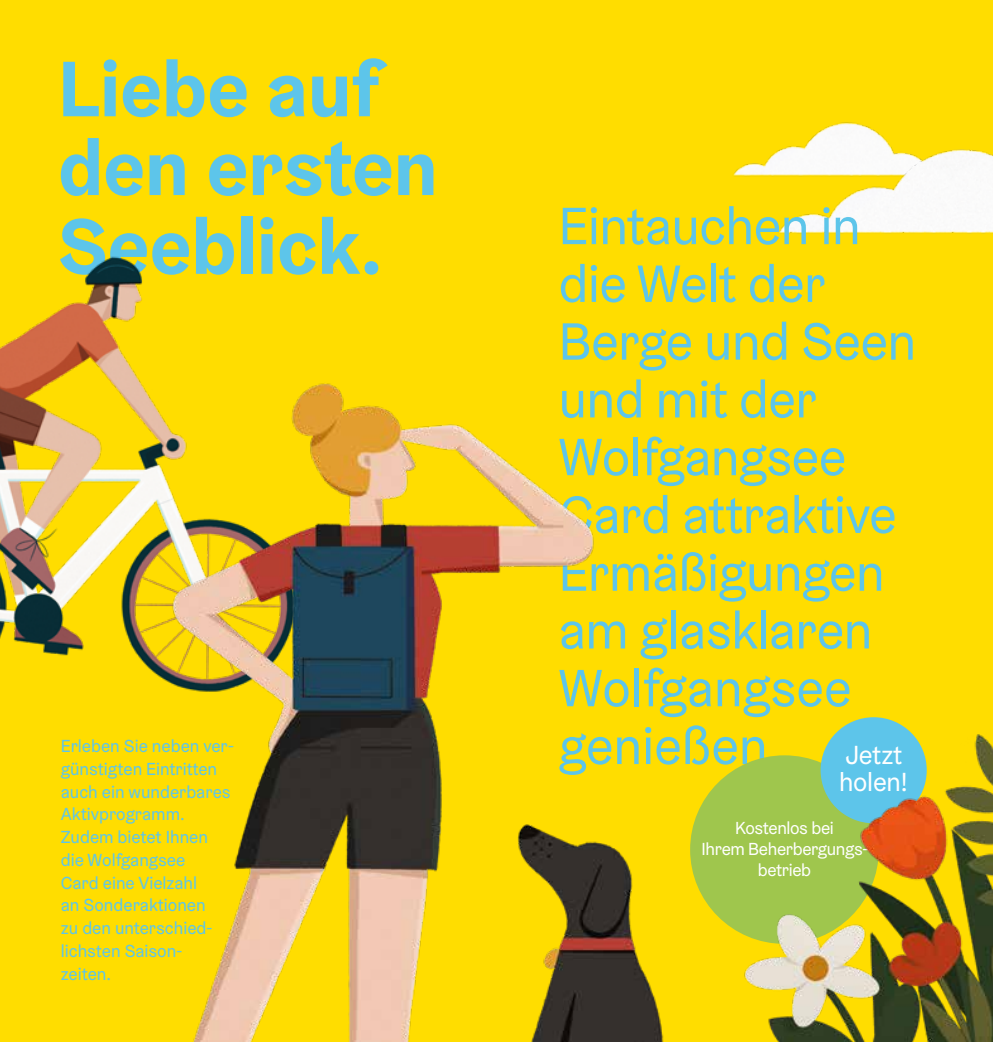
<style>
.page{position:relative;width:993px;height:1042px;background:#fff}
.page>*{position:absolute;margin:0;border:0;box-sizing:border-box;transform-origin:0 0}
.t1{font:700 78.75px/78.8px "Graebenbach OE";color:#5dc5ea}
.t2{font:52.5px/57.8px "Graebenbach OE";letter-spacing:-.01em;color:#5dc5ea}
.t3{font:26.25px/26.2px "Graebenbach OE";letter-spacing:-.01em;color:#fff}
.t4{font:17.5px/22.8px "Graebenbach OE";color:#5dc5ea}
.t5{font:17.5px/21px "Graebenbach OE";letter-spacing:-.02em;color:#fff;text-align:center}
</style>
<div class="page">
<div style="left:0;top:0;width:992px;height:1042px;background:#fd0"></div>
<img style="left:733px;top:162px;width:34px;height:15px">
<img style="left:767px;top:122px;width:225px;height:112px">
<img style="left:623px;top:857px;width:41px;height:185px">
<img style="left:0;top:256px;width:143px;height:400px">
<img style="left:102px;top:355px;width:521px;height:687px">
<div style="left:690px;top:755px;width:188px;height:189px;background:#9fc64d;border-radius:50%"></div>
<img style="left:729px;top:717px;width:263px;height:325px">
<h1 class="t1" style="left:58px;top:49px;width:381px">Liebe auf den ersten<br>Seeblick.</h1>
<p class="t4" style="left:61px;top:734px;width:175px">Erleben Sie neben ver&shy;günstigten Eintritten auch ein wunderbares<br>Aktivprogramm.<br>Zudem bietet Ihnen die Wolfgangsee<br>Card eine Vielzahl<br>an Sonderaktionen<br>zu den unterschied&shy;lichsten Saison&shy;zeiten.</p>
<h2 class="t2" style="left:558px;top:196px;width:359px">Eintauchen in die Welt der<br>Berge und Seen und mit der<br>Wolfgangsee<br>Card attraktive<br>Ermäßigungen am glasklaren<br>Wolfgangsee genießen.</h2>
<h3 class="t3" style="left:838px;top:742px;width:71px">Jetzt holen!</h3>
<p class="t5" style="left:701px;top:817px;width:168px">Kostenlos bei<br>Ihrem Beherbergungs&shy;betrieb</p>
</div>
